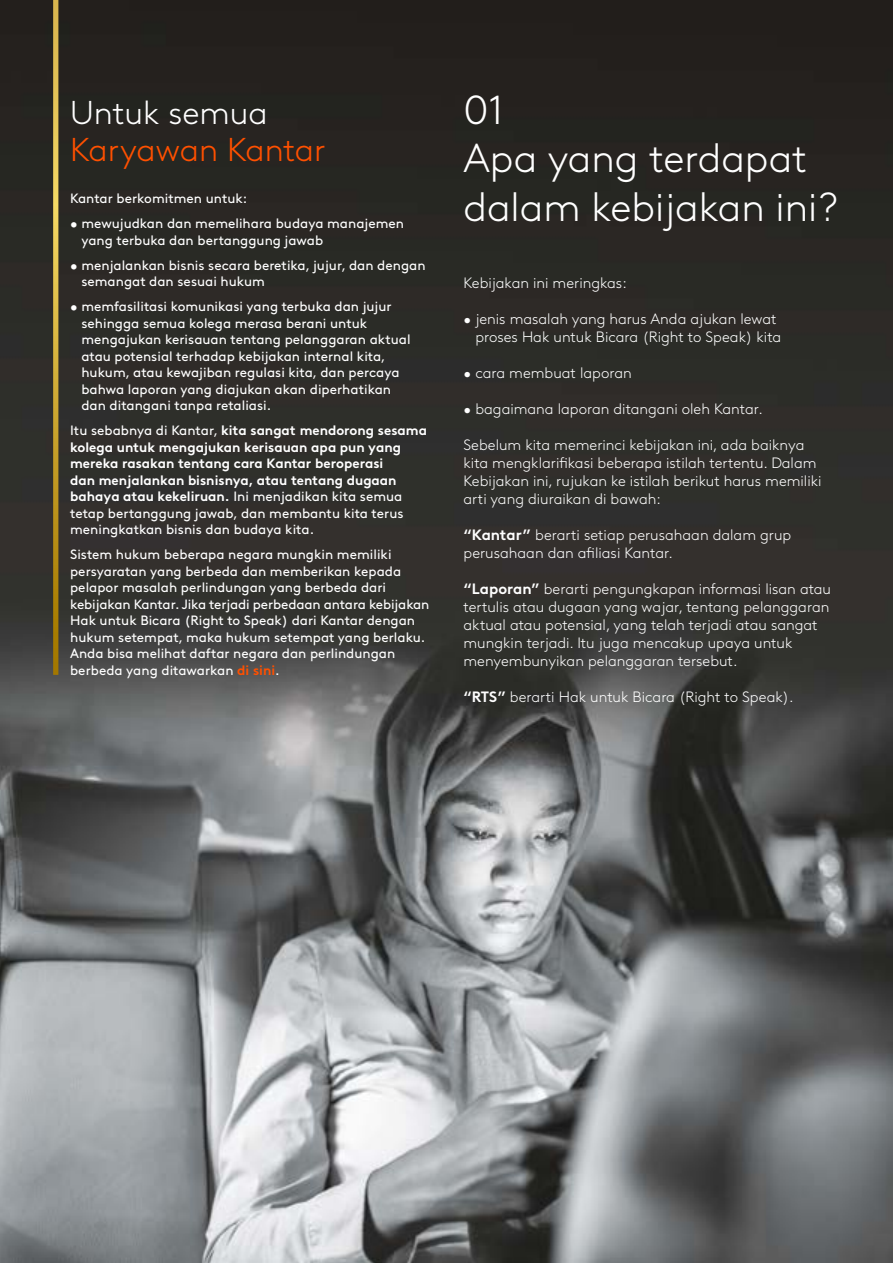
<style>
.page{position:relative;width:893px;height:1263px;background:#fff}
.page>*{position:absolute;margin:0;border:0;box-sizing:border-box;transform-origin:0 0}
.t1{font:300 40.5px/48.6px "Kantar Brown";color:#fff}
.t2{font:300 33px "Kantar Brown";color:#ff5000}
.t3{font:300 33px "Kantar Brown";color:#fff}
.t4{font:300 15px/18px "Kantar Brown";color:#fff}
.t5{font:13.5px/16.5px "Kantar Brown";color:#fff}
.t6{font:700 13.5px/16.5px "Kantar Brown";color:#fff}
.s1{font-weight:400}
.s2{font-weight:700;color:#ff5000}
.s3{font-weight:700}
</style>
<div class="page">
<img style="left:0;top:0;width:893px;height:1263px">
<svg style="left:53px;top:0;width:5px;height:675px;background:#cca938"></svg>
<h2 class="t3" style="left:70px;top:88px;width:199px">Untuk semua</h2>
<h2 class="t2" style="left:70px;top:125px;width:257px">Karyawan Kantar</h2>
<p class="t5" style="left:70px;top:189px;width:179px">Kantar berkomitmen untuk:</p>
<p class="t5" style="left:81px;top:214px;width:324px;text-indent:-11px">• mewujudkan dan memelihara budaya manajemen yang terbuka dan bertanggung jawab</p>
<p class="t5" style="left:81px;top:256px;width:346px;text-indent:-11px">• menjalankan bisnis secara beretika, jujur, dan dengan semangat dan sesuai hukum</p>
<p class="t5" style="left:81px;top:297px;width:331px;text-indent:-11px">• memfasilitasi komunikasi yang terbuka dan jujur sehingga semua kolega merasa berani untuk mengajukan kerisauan tentang pelanggaran aktual atau potensial terhadap kebijakan internal kita, hukum, atau kewajiban regulasi kita, dan percaya bahwa laporan yang diajukan akan diperhatikan dan ditangani tanpa retaliasi.</p>
<p class="t6" style="left:70px;top:421px;width:358px"><span class="s1">Itu sebabnya di Kantar,</span> kita sangat mendorong sesama kolega untuk mengajukan kerisauan apa pun yang mereka rasakan tentang cara Kantar beroperasi<br>dan menjalankan bisnisnya, atau tentang dugaan bahaya atau kekeliruan. <span class="s1">Ini menjadikan kita semua tetap bertanggung jawab, dan membantu kita terus meningkatkan bisnis dan budaya kita.</span></p>
<p class="t5" style="left:70px;top:545px;width:361px">Sistem hukum beberapa negara mungkin memiliki persyaratan yang berbeda dan memberikan kepada pelapor masalah perlindungan yang berbeda dari kebijakan Kantar. Jika terjadi perbedaan antara kebijakan Hak untuk Bicara (Right to Speak) dari Kantar dengan hukum setempat, maka hukum setempat yang berlaku.<br>Anda bisa melihat daftar negara dan perlindungan berbeda yang ditawarkan <span class="s2">di sini</span>.</p>
<h1 class="t1" style="left:463px;top:83px;width:376px">01<br>Apa yang terdapat dalam kebijakan ini?</h1>
<p class="t4" style="left:463px;top:273px;width:165px">Kebijakan ini meringkas:</p>
<p class="t4" style="left:475px;top:309px;width:307px;text-indent:-12px">• jenis masalah yang harus Anda ajukan lewat proses Hak untuk Bicara (Right to Speak) kita</p>
<p class="t4" style="left:463px;top:363px;width:170px">• cara membuat laporan</p>
<p class="t4" style="left:463px;top:399px;width:301px">• bagaimana laporan ditangani oleh Kantar.</p>
<p class="t4" style="left:463px;top:435px;width:360px">Sebelum kita memerinci kebijakan ini, ada baiknya kita mengklarifikasi beberapa istilah tertentu. Dalam Kebijakan ini, rujukan ke istilah berikut harus memiliki arti yang diuraikan di bawah:</p>
<p class="t4" style="left:463px;top:525px;width:329px"><span class="s3">“Kantar”</span> berarti setiap perusahaan dalam grup perusahaan dan afiliasi Kantar.</p>
<p class="t4" style="left:463px;top:579px;width:369px"><span class="s3">“Laporan”</span> berarti pengungkapan informasi lisan atau tertulis atau dugaan yang wajar, tentang pelanggaran aktual atau potensial, yang telah terjadi atau sangat mungkin terjadi. Itu juga mencakup upaya untuk menyembunyikan pelanggaran tersebut.</p>
<p class="t4" style="left:463px;top:687px;width:332px"><span class="s3">“RTS”</span> berarti Hak untuk Bicara (Right to Speak).</p>
</div>
